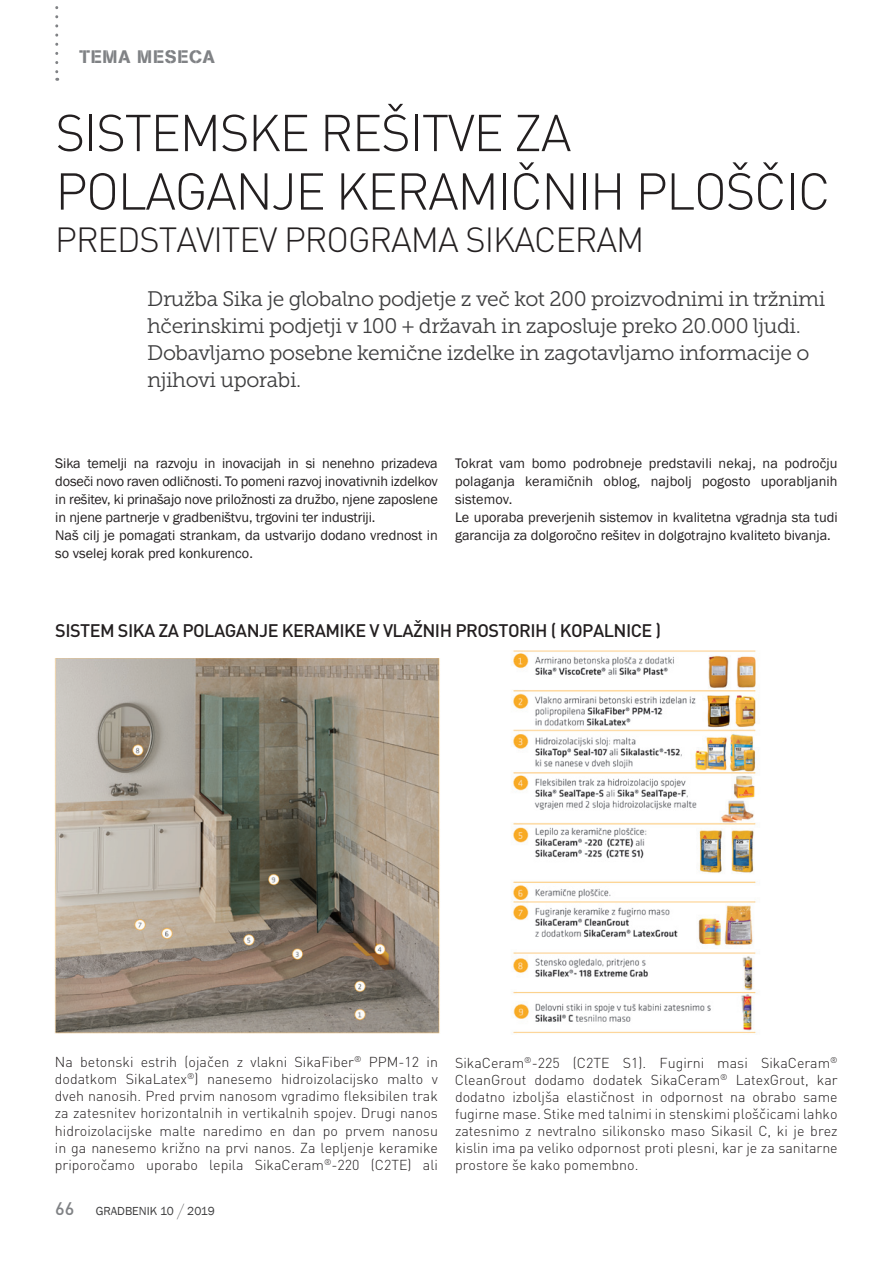
<style>
.page{position:relative;width:893px;height:1263px;background:#fff}
.page>*{position:absolute;margin:0;border:0;box-sizing:border-box;transform-origin:0 0}
.t1{font:300 51px/58.5px "DINS";letter-spacing:-.03em;color:#231f20}
.t2{font:300 34.5px "DINS";letter-spacing:-.03em;color:#231f20}
.t3{font:21px/27px "Museo Slab 300";letter-spacing:-.02em;color:#3e3e3f}
.t4{font:500 18px "DINS";letter-spacing:-.03em;color:#231f20}
.t5{font:18px "AG Book Stencil";letter-spacing:.045em;color:#808285}
.t6{font:500 18px "DINS";color:#808285}
.t7{font:300 14.25px/17.1px "DINS";color:#231f20;text-align:justify}
.t8{font:14.25px/18px "Franklin Gothic";color:#231f20}
.t9{font:12px "Franklin Gothic";color:#3e3e3f}
.s1{font-family:"Helvetica Neue M";font-weight:200;font-size:21px}
</style>
<div class="page">
<svg style="left:55px;top:6px;width:3px;height:75px"></svg>
<img style="left:513px;top:651px;width:243px;height:383px">
<img style="left:54px;top:658px;width:386px;height:376px">
<p class="t5" style="left:80px;top:46px;width:137px">TEMA MESECA</p>
<h1 class="t1" style="left:55px;top:103px;width:777px">SISTEMSKE REŠITVE ZA<br>POLAGANJE KERAMIČNIH PLOŠČIC</h1>
<h2 class="t2" style="left:55px;top:218px;width:591px">PREDSTAVITEV PROGRAMA SIKACERAM</h2>
<h3 class="t3" style="left:147px;top:285px;width:680px">Družba Sika je globalno podjetje z več kot 200 proizvodnimi in tržnimi hčerinskimi podjetji v 100 + državah in zaposluje preko 20.000 ljudi.<br>Dobavljamo posebne kemične izdelke in zagotavljamo informacije o njihovi uporabi.</h3>
<p class="t8" style="left:55px;top:455px;width:384px">Sika temelji na razvoju in inovacijah in si nenehno prizadeva doseči novo raven odličnosti. To pomeni razvoj inovativnih izdelkov in rešitev, ki prinašajo nove priložnosti za družbo, njene zaposlene in njene partnerje v gradbeništvu, trgovini ter industriji.<br>Naš cilj je pomagati strankam, da ustvarijo dodano vrednost in so vselej korak pred konkurenco.</p>
<p class="t8" style="left:455px;top:455px;width:384px">Tokrat vam bomo podrobneje predstavili nekaj, na področju polaganja keramičnih oblog, najbolj pogosto uporabljanih sistemov.<br>Le uporaba preverjenih sistemov in kvalitetna vgradnja sta tudi garancija za dolgoročno rešitev in dolgotrajno kvaliteto bivanja.</p>
<p class="t4" style="left:55px;top:619px;width:608px">SISTEM SIKA ZA POLAGANJE KERAMIKE V VLAŽNIH PROSTORIH ( KOPALNICE )</p>
<p class="t7" style="left:55px;top:1053px;width:385px">Na betonski estrih (ojačen z vlakni SikaFiber<sup>®</sup> PPM-12 in dodatkom SikaLatex<sup>®</sup>) nanesemo hidroizolacijsko malto v dveh nanosih. Pred prvim nanosom vgradimo fleksibilen trak za zatesnitev horizontalnih in vertikalnih spojev. Drugi nanos hidroizolacijske malte naredimo en dan po prvem nanosu in ga nanesemo križno na prvi nanos. Za lepljenje keramike priporočamo uporabo lepila SikaCeram<sup>®</sup>-220 (C2TE) ali</p>
<p class="t6" style="left:55px;top:1197px;width:21px">66</p>
<p class="t9" style="left:96px;top:1204px;width:121px">GRADBENIK 10 <span class="s1">/</span> 2019</p>
<p class="t7" style="left:455px;top:1054px;width:384px">SikaCeram<sup>®</sup>-225 (C2TE S1). Fugirni masi SikaCeram<sup>® </sup>CleanGrout dodamo dodatek SikaCeram<sup>®</sup> LatexGrout, kar dodatno izboljša elastičnost in odpornost na obrabo same fugirne mase. Stike med talnimi in stenskimi ploščicami lahko zatesnimo z nevtralno silikonsko maso Sikasil C, ki je brez kislin ima pa veliko odpornost proti plesni, kar je za sanitarne prostore še kako pomembno.</p>
</div>
